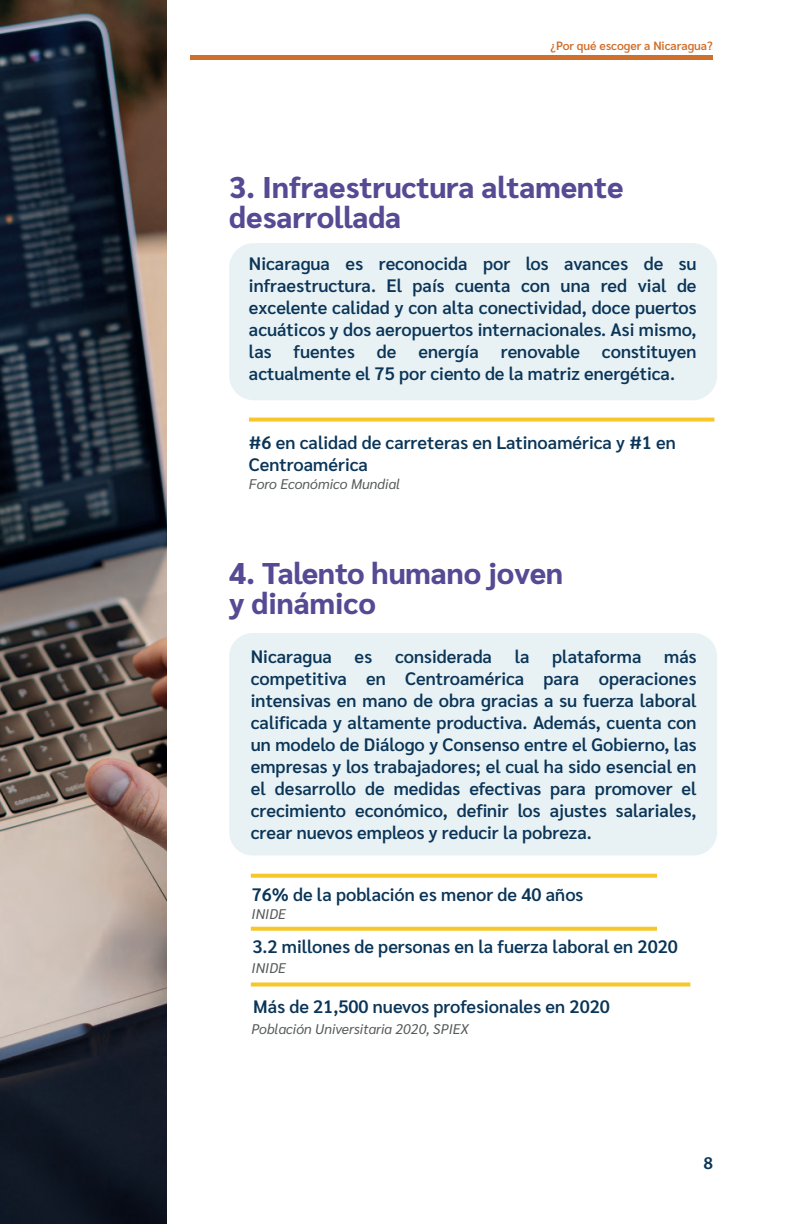
<style>
.page{position:relative;width:792px;height:1224px;background:#fff}
.page>*{position:absolute;margin:0;border:0;box-sizing:border-box;transform-origin:0 0}
.t1{font:800 30px/30px "Sarabun";color:#554a93}
.t2{font:600 18px/22px "Sarabun";color:#0a3558;text-align:justify}
.t3{font:600 18px "Myriad Pro";color:#0a3558}
.t4{font:italic 14px "Sarabun";color:#575a5b}
.t5{font:600 12px "Sarabun";color:#d06f2b}
</style>
<div class="page">
<img style="left:0;top:0;width:166px;height:1224px">
<svg style="left:249px;top:418px;width:465px;height:4px;background:#f7cc3f"></svg>
<div style="left:229px;top:243px;width:488px;height:157px;background:#e8f1f3;border-radius:25px"></div>
<div style="left:229px;top:633px;width:488px;height:222px;background:#e8f1f3;border-radius:23px"></div>
<svg style="left:251px;top:874px;width:406px;height:4px;background:#f7ca37"></svg>
<svg style="left:251px;top:927px;width:406px;height:4px;background:#f7c936"></svg>
<svg style="left:251px;top:982px;width:439px;height:4px;background:#f7cc42"></svg>
<hr style="left:191px;top:56px;width:522px;height:4px;background:#d06f2b">
<p class="t5" style="left:551px;top:39px;width:164px">¿Por qué escoger a Nicaragua?</p>
<h1 class="t1" style="left:229px;top:172px;width:396px">3. Infraestructura altamente desarrollada</h1>
<p class="t2" style="left:249px;top:253px;width:449px">Nicaragua es reconocida por los avances de su infraestructura. El país cuenta con una red vial de excelente calidad y con alta conectividad, doce puertos acuáticos y dos aeropuertos internacionales. Asi mismo, las fuentes de energía renovable constituyen actualmente el 75 por ciento de la matriz energética.</p>
<p class="t2" style="left:249px;top:432px;width:428px">#6 en calidad de carreteras en Latinoamérica y #1 en<br>Centroamérica</p>
<p class="t4" style="left:249px;top:476px;width:153px">Foro Económico Mundial</p>
<h1 class="t1" style="left:229px;top:559px;width:336px">4. Talento humano joven y dinámico</h1>
<p class="t2" style="left:251px;top:645px;width:83px">Nicaragua</p>
<p class="t2" style="left:355px;top:645px;width:19px">es</p>
<p class="t2" style="left:395px;top:645px;width:98px">considerada</p>
<p class="t2" style="left:515px;top:645px;width:16px">la</p>
<p class="t2" style="left:552px;top:645px;width:91px">plataforma</p>
<p class="t2" style="left:251px;top:645px;width:447px;text-indent:413px">más competitiva en Centroamérica para operaciones intensivas en mano de obra gracias a su fuerza laboral calificada y altamente productiva. Además, cuenta con un modelo de Diálogo y Consenso entre el Gobierno, las empresas y los trabajadores; el cual ha sido esencial en el desarrollo de medidas efectivas para promover el crecimiento económico, definir los ajustes salariales, crear nuevos empleos y reducir la pobreza.</p>
<p class="t2" style="left:252px;top:884px;width:333px">76% de la población es menor de 40 años</p>
<p class="t2" style="left:253px;top:936px;width:427px">3.2 millones de personas en la fuerza laboral en 2020</p>
<p class="t4" style="left:252px;top:906px;width:36px">INIDE</p>
<p class="t4" style="left:252px;top:960px;width:36px">INIDE</p>
<p class="t2" style="left:253px;top:996px;width:358px">Más de 21,500 nuevos profesionales en 2020</p>
<p class="t4" style="left:252px;top:1021px;width:219px">Población Universitaria 2020, SPIEX</p>
<p class="t3" style="left:704px;top:1152px;width:11px">8</p>
</div>
